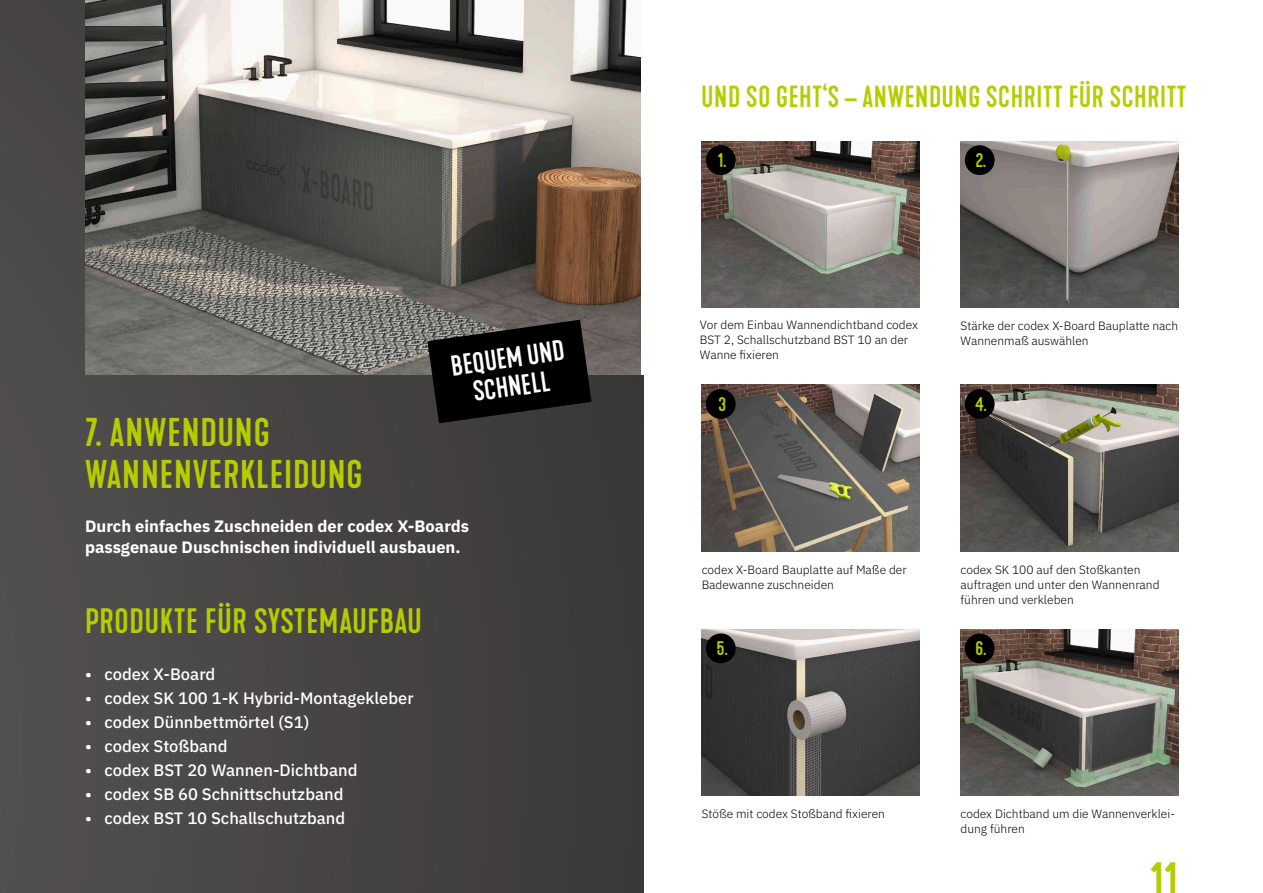
<style>
.page{position:relative;width:1263px;height:893px;background:#474543}
.page>*{position:absolute;margin:0;border:0;box-sizing:border-box;transform-origin:0 0}
.t1{font:500 45px "Kapra Neue";color:#b6cc00}
.t2{font:500 37.5px/42px "Kapra Neue";letter-spacing:.025em;color:#b6cc00}
.t3{font:500 33px "Kapra Neue";letter-spacing:.025em;color:#b6cc00}
.t4{font:500 28.5px "Kapra Neue";letter-spacing:.025em;color:#b6cc00}
.t5{font:500 27px/28.5px "Kapra Neue";color:#fff;text-align:center}
.t6{font:500 18.3px "Kapra Neue";color:#b6cc00}
.t7{font:500 16.5px "IBM Plex Sans";color:#fff}
.t8{font:700 16.5px/21px "IBM Plex Sans";color:#fff}
.t9{font:300 12px/15px "IBM Plex Sans";color:#000}
</style>
<div class="page">
<img style="left:85px;top:0;width:556px;height:374px">
<div style="left:644px;top:0;width:619px;height:893px;background:#fff"></div>
<img style="left:702px;top:141px;width:217px;height:167px">
<img style="left:702px;top:385px;width:217px;height:166px">
<img style="left:702px;top:629px;width:217px;height:167px">
<img style="left:960px;top:141px;width:218px;height:167px">
<img style="left:960px;top:385px;width:218px;height:166px">
<img style="left:960px;top:629px;width:218px;height:167px">
<div style="left:706px;top:145px;width:30px;height:30px;background:#000;border-radius:50%"></div>
<div style="left:706px;top:389px;width:30px;height:30px;background:#000;border-radius:50%"></div>
<div style="left:706px;top:633px;width:30px;height:30px;background:#000;border-radius:50%"></div>
<div style="left:965px;top:145px;width:29px;height:30px;background:#000;border-radius:50%"></div>
<div style="left:965px;top:389px;width:29px;height:30px;background:#000;border-radius:50%"></div>
<div style="left:965px;top:633px;width:29px;height:30px;background:#000;border-radius:50%"></div>
<svg style="left:426px;top:318px;width:167px;height:106px"></svg>
<h2 class="t2" style="left:85px;top:412px;width:279px">7. ANWENDUNG<br>WANNENVERKLEIDUNG</h2>
<h3 class="t5" style="left:449px;top:352px;width:116px;rotate:-8deg">BEQUEM UND<br>SCHNELL</h3>
<h3 class="t8" style="left:85px;top:514px;width:386px">Durch einfaches Zuschneiden der codex X-Boards passgenaue Duschnischen individuell ausbauen.</h3>
<h3 class="t3" style="left:85px;top:601px;width:338px">PRODUKTE FÜR SYSTEMAUFBAU</h3>
<h3 class="t7" style="left:85px;top:661px;width:132px">• codex X-Board</h3>
<h3 class="t7" style="left:85px;top:685px;width:330px">• codex SK 100 1-K Hybrid-Montagekleber</h3>
<h3 class="t7" style="left:85px;top:709px;width:226px">• codex Dünnbettmörtel (S1)</h3>
<h3 class="t7" style="left:85px;top:733px;width:144px">• codex Stoßband</h3>
<h3 class="t7" style="left:85px;top:757px;width:274px">• codex BST 20 Wannen-Dichtband</h3>
<h3 class="t7" style="left:85px;top:781px;width:260px">• codex SB 60 Schnittschutzband</h3>
<h3 class="t7" style="left:85px;top:805px;width:262px">• codex BST 10 Schallschutzband</h3>
<h3 class="t4" style="left:702px;top:79px;width:486px">UND SO GEHT‘S – ANWENDUNG SCHRITT FÜR SCHRITT</h3>
<h3 class="t6" style="left:718px;top:150px;width:10px">1.</h3>
<h3 class="t6" style="left:976px;top:150px;width:12px">2.</h3>
<p class="t9" style="left:700px;top:316px;width:220px">Vor dem Einbau Wannendichtband codex<br>BST 2, Schallschutzband BST 10 an der<br>Wanne fixieren</p>
<h3 class="t6" style="left:718px;top:393px;width:9px">3</h3>
<p class="t9" style="left:960px;top:317px;width:219px">Stärke der codex X-Board Bauplatte nach<br>Wannenmaß auswählen</p>
<h3 class="t6" style="left:975px;top:393px;width:13px">4.</h3>
<p class="t9" style="left:702px;top:561px;width:207px">codex X-Board Bauplatte auf Maße der<br>Badewanne zuschneiden</p>
<h3 class="t6" style="left:716px;top:638px;width:12px">5.</h3>
<p class="t9" style="left:960px;top:561px;width:200px">codex SK 100 auf den Stoßkanten auftragen und unter den Wannenrand führen und verkleben</p>
<h3 class="t6" style="left:975px;top:638px;width:12px">6.</h3>
<p class="t9" style="left:702px;top:805px;width:185px">Stöße mit codex Stoßband fixieren</p>
<p class="t9" style="left:960px;top:805px;width:216px">codex Dichtband um die Wannenverklei&shy;dung führen</p>
<h1 class="t1" style="left:1150px;top:853px;width:29px">11</h1>
</div>
